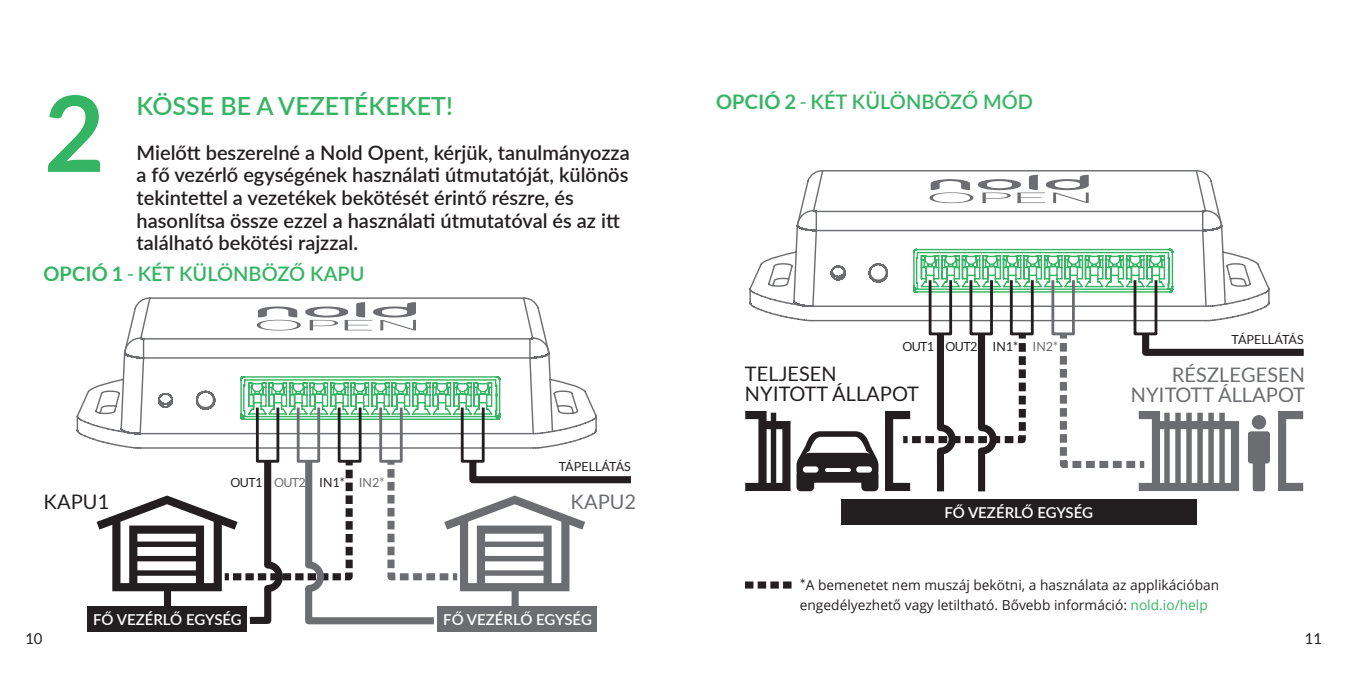
<style>
.page{position:relative;width:1347px;height:674px;background:#fff}
.page>*{position:absolute;margin:0;border:0;box-sizing:border-box;transform-origin:0 0}
.t1{font:700 105px "Lato";color:#35b563}
.t2{font:600 25px "Lato";color:#35b563}
.t3{font:600 20px/22.5px "Lato";color:#231f20}
.t4{font:600 20px "Lato";color:#35b563}
.t5{font:20px/20px "Lato";color:#6c6d70;text-align:right}
.t6{font:20px/20px "Lato";color:#231f20}
.t7{font:600 15px "Lato";letter-spacing:-.005em;color:#fff}
.t8{font:15px "Lato";color:#231f20}
.t9{font:13.75px/20px "Open Sans";color:#231f20}
.t10{font:12.5px "Lato";color:#231f20}
.t11{font:12.5px "Lato";color:#6c6d70}
.t12{font:12.5px "Lato";letter-spacing:-.05em;color:#231f20}
.s1{font-weight:700}
.s2{font-weight:400}
.s3{color:#231f20}
.s4{font-family:"Lato";font-size:15px}
.s5{color:#35b563}
</style>
<div class="page">
<svg style="left:76px;top:297px;width:521px;height:152px"></svg>
<div style="left:437px;top:606px;width:160px;height:25px;background:#6c6d70"></div>
<div style="left:87px;top:606px;width:160px;height:25px;background:#231f20"></div>
<div style="left:379px;top:406px;width:24px;height:56px;border:3px solid #6c6d70"></div>
<div style="left:297px;top:406px;width:23px;height:56px;border:3px solid #6c6d70"></div>
<div style="left:256px;top:406px;width:23px;height:56px;border:3px solid #231f20"></div>
<div style="left:461px;top:406px;width:23px;height:56px;border:3px solid #231f20"></div>
<div style="left:338px;top:406px;width:23px;height:56px;border:3px solid #231f20"></div>
<svg style="left:97px;top:453px;width:534px;height:172px"></svg>
<div style="left:305px;top:461px;width:7px;height:103px;background:#6c6d70"></div>
<div style="left:264px;top:461px;width:7px;height:103px;background:#231f20"></div>
<svg style="left:749px;top:170px;width:521px;height:152px"></svg>
<div style="left:978px;top:450px;width:7px;height:41px;background:#231f20"></div>
<div style="left:937px;top:451px;width:7px;height:40px;background:#231f20"></div>
<div style="left:840px;top:499px;width:356px;height:25px;background:#231f20"></div>
<div style="left:1051px;top:278px;width:23px;height:57px;border:3px solid #6c6d70"></div>
<div style="left:969px;top:278px;width:24px;height:57px;border:3px solid #231f20"></div>
<div style="left:928px;top:278px;width:24px;height:57px;border:3px solid #231f20"></div>
<div style="left:1133px;top:278px;width:24px;height:57px;border:3px solid #231f20"></div>
<div style="left:1009px;top:278px;width:24px;height:57px;border:3px solid #231f20"></div>
<svg style="left:745px;top:411px;width:45px;height:79px"></svg>
<svg style="left:885px;top:327px;width:144px;height:163px"></svg>
<svg style="left:796px;top:431px;width:82px;height:60px"></svg>
<svg style="left:1056px;top:327px;width:248px;height:164px"></svg>
<div style="left:1251px;top:415px;width:15px;height:14px;background:#6c6d70;border-radius:50%"></div>
<svg style="left:745px;top:581px;width:46px;height:7px"></svg>
<h1 class="t1" style="left:44px;top:73px;width:62px">2</h1>
<p class="t2" style="left:137px;top:87px;width:318px">KÖSSE BE A VEZETÉKEKET!</p>
<p class="t3" style="left:137px;top:140px;width:495px">Mielőtt beszerelné a Nold Opent, kérjük, tanulmányozza a fő vezérlő egységének használati útmutatóját, különös tekintettel a vezetékek bekötését érintő részre, és hasonlítsa össze ezzel a használati útmutatóval és az itt található bekötési rajzzal.</p>
<p class="t4" style="left:44px;top:259px;width:322px"><span class="s1">OPCIÓ 1</span> <span class="s2">-</span> KÉT KÜLÖNBÖZŐ KAPU</p>
<p class="t12" style="left:230px;top:475px;width:33px">OUT1</p>
<p class="t11" style="left:274px;top:475px;width:112px">OUT2 <span class="s3">IN1*</span> IN2*</p>
<p class="t10" style="left:559px;top:459px;width:74px">TÁPELLÁTÁS</p>
<p class="t6" style="left:44px;top:491px;width:67px">KAPU1</p>
<p class="t5" style="left:570px;top:491px;width:67px">KAPU2</p>
<p class="t7" style="left:93px;top:608px;width:150px">FŐ VEZÉRLŐ EGYSÉG</p>
<p class="t7" style="left:443px;top:608px;width:150px">FŐ VEZÉRLŐ EGYSÉG</p>
<p class="t4" style="left:716px;top:87px;width:318px"><span class="s1">OPCIÓ 2</span> <span class="s2">-</span> KÉT KÜLÖNBÖZŐ MÓD</p>
<p class="t12" style="left:902px;top:340px;width:33px">OUT1</p>
<p class="t6" style="left:745px;top:363px;width:175px">TELJESEN<br>NYITOTT ÁLLAPOT</p>
<p class="t12" style="left:945px;top:340px;width:74px">OUT2 IN1*</p>
<p class="t11" style="left:1032px;top:340px;width:27px">IN2*</p>
<p class="t10" style="left:1231px;top:332px;width:74px">TÁPELLÁTÁS</p>
<p class="t5" style="left:1130px;top:364px;width:175px">RÉSZLEGESEN<br>NYITOTT ÁLLAPOT</p>
<p class="t7" style="left:944px;top:501px;width:150px">FŐ VEZÉRLŐ EGYSÉG</p>
<p class="t9" style="left:799px;top:574px;width:421px"><span class="s4">*</span>A bemenetet nem muszáj bekötni, a használata az applikációban engedélyezhető vagy letiltható. Bővebb információ: <span class="s5">nold.io/help</span></p>
<p class="t8" style="left:25px;top:629px;width:19px">10</p>
<p class="t8" style="left:1304px;top:629px;width:19px">11</p>
</div>
